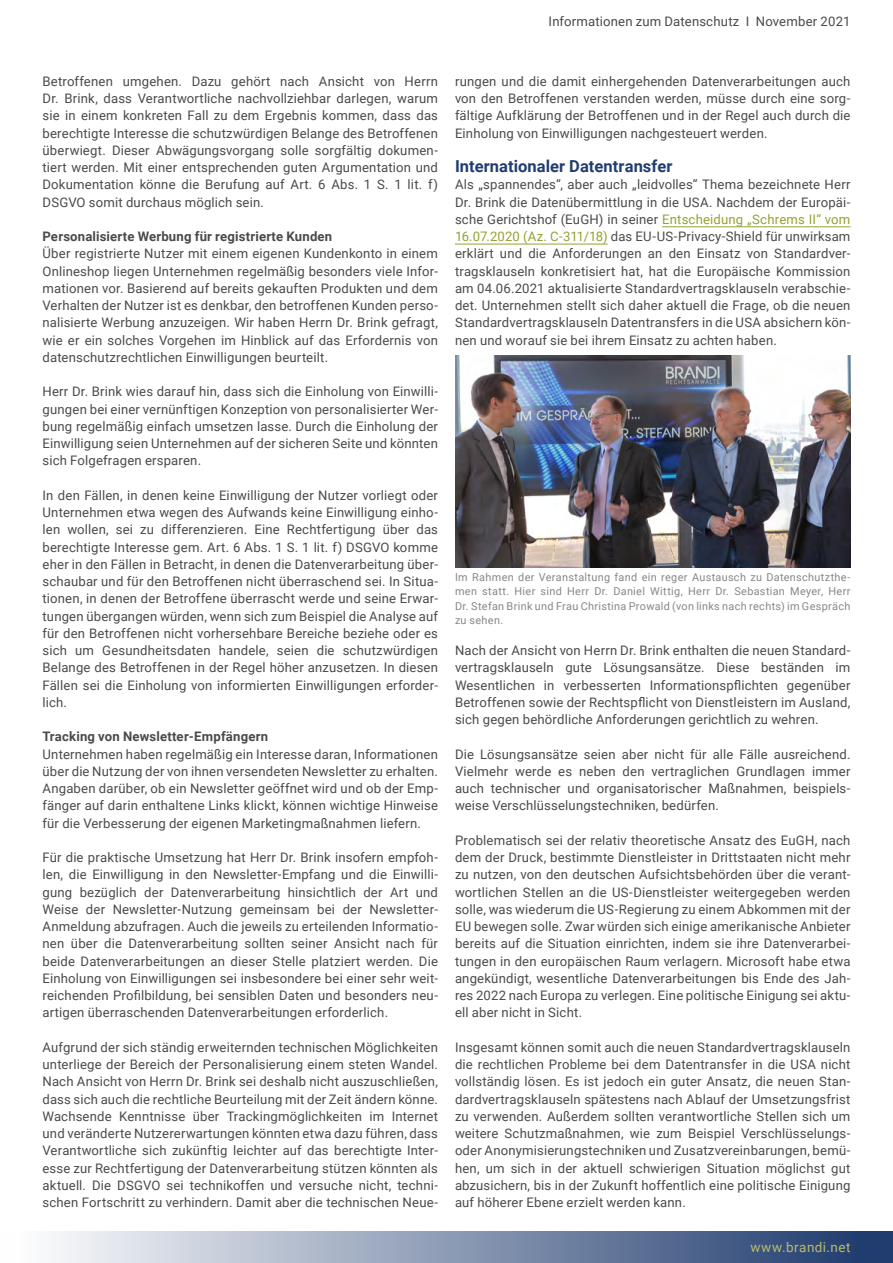
<style>
.page{position:relative;width:893px;height:1263px;background:#fff}
.page>*{position:absolute;margin:0;border:0;box-sizing:border-box;transform-origin:0 0}
.Überschrift{font:700 16.5px "Roboto";letter-spacing:.005em;color:#213d6f}
.t1{font:13.5px "Roboto";letter-spacing:.035em;color:#b8bb6e}
.Fließtext{font:13.2px/17.2px "Roboto";letter-spacing:.015em;color:#4a4a49;text-align:justify}
.Überschrift_Unterpun{font:700 13.2px "Roboto";letter-spacing:.015em;color:#4a4a49}
.Autorenname_unter_Te{font:10.8px/14.2px "Roboto";letter-spacing:.03em;color:#878787;text-align:justify}
.s1{color:#96a132}
</style>
<div class="page">
<hr style="left:662px;top:226px;width:188px;height:1px;background:#96a132">
<hr style="left:455px;top:244px;width:153px;height:1px;background:#96a132">
<img style="left:455px;top:355px;width:395px;height:213px">
<div style="left:0;top:1231px;width:893px;height:32px;background:linear-gradient(to right,#fff,#19366a)"></div>
<p class="Fließtext" style="left:549px;top:12px;width:303px">Informationen zum Datenschutz I November 2021</p>
<p class="Fließtext" style="left:43px;top:72px;width:397px">Betroffenen umgehen. Dazu gehört nach Ansicht von Herrn Dr. Brink, dass Verantwortliche nachvollziehbar darlegen, warum sie in einem konkreten Fall zu dem Ergebnis kommen, dass das berechtigte Interesse die schutzwürdigen Belange des Betroffenen überwiegt. Dieser Abwägungsvorgang solle sorgfältig dokumen&shy;tiert werden. Mit einer entsprechenden guten Argumentation und Dokumentation könne die Berufung auf Art. 6 Abs. 1 S. 1 lit. f)<br>DSGVO somit durchaus möglich sein.</p>
<p class="Überschrift_Unterpun" style="left:43px;top:227px;width:291px">Personalisierte Werbung für registrierte Kunden</p>
<p class="Fließtext" style="left:43px;top:244px;width:397px">Über registrierte Nutzer mit einem eigenen Kundenkonto in einem Onlineshop liegen Unternehmen regelmäßig besonders viele Infor&shy;mationen vor. Basierend auf bereits gekauften Produkten und dem Verhalten der Nutzer ist es denkbar, den betroffenen Kunden perso&shy;nalisierte Werbung anzuzeigen. Wir haben Herrn Dr. Brink gefragt, wie er ein solches Vorgehen im Hinblick auf das Erfordernis von datenschutzrechtlichen Einwilligungen beurteilt.</p>
<p class="Fließtext" style="left:43px;top:382px;width:397px">Herr Dr. Brink wies darauf hin, dass sich die Einholung von Einwilli&shy;gungen bei einer vernünftigen Konzeption von personalisierter Wer&shy;bung regelmäßig einfach umsetzen lasse. Durch die Einholung der Einwilligung seien Unternehmen auf der sicheren Seite und könnten sich Folgefragen ersparen.</p>
<p class="Fließtext" style="left:43px;top:486px;width:397px">In den Fällen, in denen keine Einwilligung der Nutzer vorliegt oder Unternehmen etwa wegen des Aufwands keine Einwilligung einho&shy;len wollen, sei zu differenzieren. Eine Rechtfertigung über das berechtigte Interesse gem. Art. 6 Abs. 1 S. 1 lit. f) DSGVO komme eher in den Fällen in Betracht, in denen die Datenverarbeitung über&shy;schaubar und für den Betroffenen nicht überraschend sei. In Situa&shy;tionen, in denen der Betroffene überrascht werde und seine Erwar&shy;tungen übergangen würden, wenn sich zum Beispiel die Analyse auf für den Betroffenen nicht vorhersehbare Bereiche beziehe oder es sich um Gesundheitsdaten handele, seien die schutzwürdigen Belange des Betroffenen in der Regel höher anzusetzen. In diesen Fällen sei die Einholung von informierten Einwilligungen erforder&shy;lich.</p>
<p class="Überschrift_Unterpun" style="left:43px;top:727px;width:227px">Tracking von Newsletter-Empfängern</p>
<p class="Fließtext" style="left:43px;top:745px;width:397px">Unternehmen haben regelmäßig ein Interesse daran, Informationen über die Nutzung der von ihnen versendeten Newsletter zu erhalten.<br>Angaben darüber, ob ein Newsletter geöffnet wird und ob der Emp&shy;fänger auf darin enthaltene Links klickt, können wichtige Hinweise für die Verbesserung der eigenen Marketingmaßnahmen liefern.</p>
<p class="Fließtext" style="left:43px;top:848px;width:397px">Für die praktische Umsetzung hat Herr Dr. Brink insofern empfoh&shy;len, die Einwilligung in den Newsletter-Empfang und die Einwilli&shy;gung bezüglich der Datenverarbeitung hinsichtlich der Art und Weise der Newsletter-Nutzung gemeinsam bei der Newsletter-Anmeldung abzufragen. Auch die jeweils zu erteilenden Informatio&shy;nen über die Datenverarbeitung sollten seiner Ansicht nach für beide Datenverarbeitungen an dieser Stelle platziert werden. Die Einholung von Einwilligungen sei insbesondere bei einer sehr weit&shy;reichenden Profilbildung, bei sensiblen Daten und besonders neu&shy;artigen überraschenden Datenverarbeitungen erforderlich.</p>
<p class="Fließtext" style="left:43px;top:1038px;width:397px">Aufgrund der sich ständig erweiternden technischen Möglichkeiten unterliege der Bereich der Personalisierung einem steten Wandel.<br>Nach Ansicht von Herrn Dr. Brink sei deshalb nicht auszuschließen, dass sich auch die rechtliche Beurteilung mit der Zeit ändern könne.<br>Wachsende Kenntnisse über Trackingmöglichkeiten im Internet und veränderte Nutzererwartungen könnten etwa dazu führen, dass Verantwortliche sich zukünftig leichter auf das berechtigte Inter&shy;esse zur Rechtfertigung der Datenverarbeitung stützen könnten als aktuell. Die DSGVO sei technikoffen und versuche nicht, techni&shy;schen Fortschritt zu verhindern. Damit aber die technischen Neue-</p>
<p class="Fließtext" style="left:455px;top:72px;width:397px">rungen und die damit einhergehenden Datenverarbeitungen auch von den Betroffenen verstanden werden, müsse durch eine sorg&shy;fältige Aufklärung der Betroffenen und in der Regel auch durch die Einholung von Einwilligungen nachgesteuert werden.</p>
<p class="Überschrift" style="left:455px;top:155px;width:219px">Internationaler Datentransfer</p>
<p class="Fließtext" style="left:455px;top:175px;width:397px">Als „spannendes“, aber auch „leidvolles“ Thema bezeichnete Herr Dr. Brink die Datenübermittlung in die USA. Nachdem der Europäi&shy;sche Gerichtshof (EuGH) in seiner <span class="s1">Entscheidung „Schrems II“ vom 16.07.2020 (Az. C-311/18)</span> das EU-US-Privacy-Shield für unwirksam erklärt und die Anforderungen an den Einsatz von Standardver&shy;tragsklauseln konkretisiert hat, hat die Europäische Kommission am 04.06.2021 aktualisierte Standardvertragsklauseln verabschie&shy;det. Unternehmen stellt sich daher aktuell die Frage, ob die neuen Standardvertragsklauseln Datentransfers in die USA absichern kön&shy;nen und worauf sie bei ihrem Einsatz zu achten haben.</p>
<p class="Autorenname_unter_Te" style="left:455px;top:570px;width:397px">Im Rahmen der Veranstaltung fand ein reger Austausch zu Datenschutzthe&shy;men statt. Hier sind Herr Dr. Daniel Wittig, Herr Dr. Sebastian Meyer, Herr Dr. Stefan Brink und Frau Christina Prowald (von links nach rechts) im Gespräch zu sehen.</p>
<p class="Fließtext" style="left:455px;top:641px;width:397px">Nach der Ansicht von Herrn Dr. Brink enthalten die neuen Standard&shy;vertragsklauseln gute Lösungsansätze. Diese beständen im Wesentlichen in verbesserten Informationspflichten gegenüber Betroffenen sowie der Rechtspflicht von Dienstleistern im Ausland, sich gegen behördliche Anforderungen gerichtlich zu wehren.</p>
<p class="Fließtext" style="left:455px;top:745px;width:397px">Die Lösungsansätze seien aber nicht für alle Fälle ausreichend.<br>Vielmehr werde es neben den vertraglichen Grundlagen immer auch technischer und organisatorischer Maßnahmen, beispiels&shy;weise Verschlüsselungstechniken, bedürfen.</p>
<p class="Fließtext" style="left:455px;top:831px;width:397px">Problematisch sei der relativ theoretische Ansatz des EuGH, nach dem der Druck, bestimmte Dienstleister in Drittstaaten nicht mehr zu nutzen, von den deutschen Aufsichtsbehörden über die verant&shy;wortlichen Stellen an die US-Dienstleister weitergegeben werden solle, was wiederum die US-Regierung zu einem Abkommen mit der EU bewegen solle. Zwar würden sich einige amerikanische Anbieter bereits auf die Situation einrichten, indem sie ihre Datenverarbei&shy;tungen in den europäischen Raum verlagern. Microsoft habe etwa angekündigt, wesentliche Datenverarbeitungen bis Ende des Jah&shy;res 2022 nach Europa zu verlegen. Eine politische Einigung sei aktu&shy;ell aber nicht in Sicht.</p>
<p class="Fließtext" style="left:455px;top:1038px;width:397px">Insgesamt können somit auch die neuen Standardvertragsklauseln die rechtlichen Probleme bei dem Datentransfer in die USA nicht vollständig lösen. Es ist jedoch ein guter Ansatz, die neuen Stan&shy;dardvertragsklauseln spätestens nach Ablauf der Umsetzungsfrist zu verwenden. Außerdem sollten verantwortliche Stellen sich um weitere Schutzmaßnahmen, wie zum Beispiel Verschlüsselungs&shy;oder Anonymisierungstechniken und Zusatzvereinbarungen, bemü&shy;hen, um sich in der aktuell schwierigen Situation möglichst gut abzusichern, bis in der Zukunft hoffentlich eine politische Einigung auf höherer Ebene erzielt werden kann.</p>
<p class="t1" style="left:750px;top:1237px;width:102px">www.brandi.net</p>
</div>
